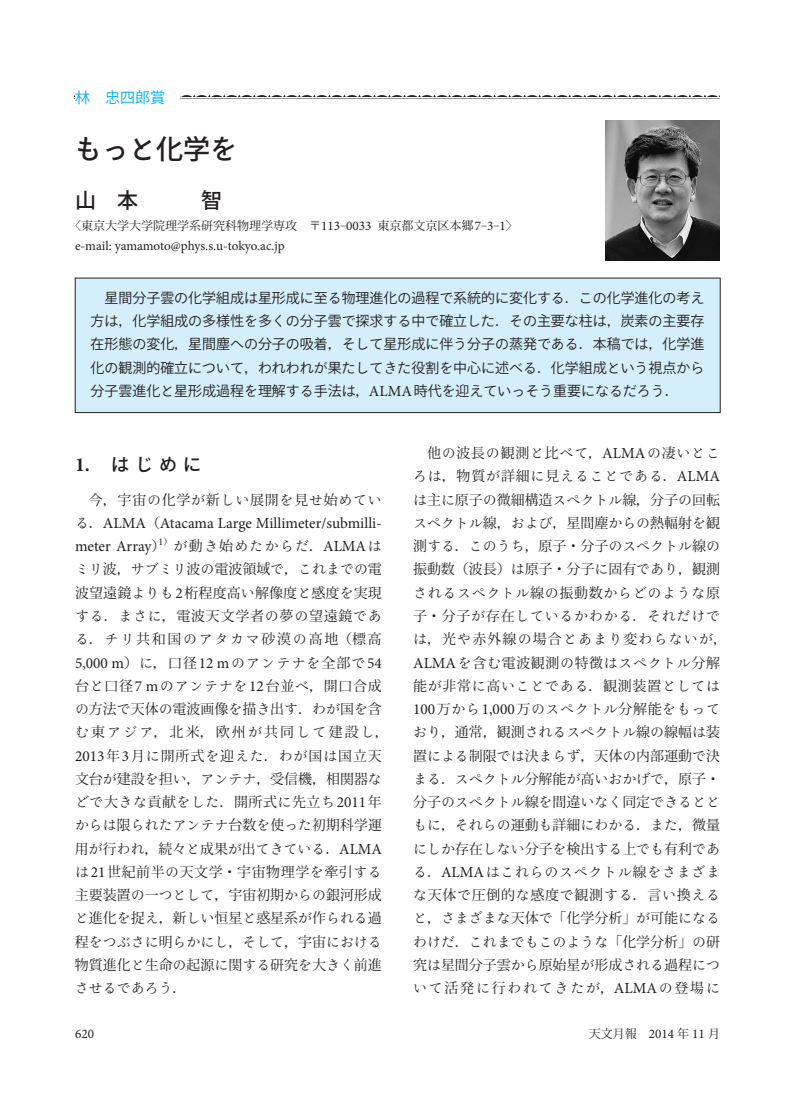
<style>
.page{position:relative;width:795px;height:1115px;background:#fff}
.page>*{position:absolute;margin:0;border:0;box-sizing:border-box;transform-origin:0 0}
.t1{font:500 27px "Ryo Gothic Plus N";color:#231f20}
.t2{font:500 18px "Ryo Gothic Plus N";color:#231f20}
.t3{font:15.3px/23.2px "Minion Pro";color:#231f20}
.t4{font:15px "Koz Go Pro";color:#00aeef}
.t5{font:13.95px/23.2px "Ryo Text Plus N";letter-spacing:.01em;color:#231f20}
.t6{font:13.95px/23.2px "Koz Min Pro";letter-spacing:.005em;color:#231f20;text-align:justify}
.t7{font:13.95px/23.2px "Koz Go Pro";color:#231f20;text-align:justify}
.t8{font:13.95px/23.2px "Ryo Text Plus N";letter-spacing:.05em;color:#231f20}
.t9{font:13.95px/23.2px "Koz Min Pro";letter-spacing:.04em;color:#231f20}
.t10{font:13.95px "Ryo Gothic Plus N";color:#231f20}
.t11{font:13.95px/23.2px "Ryo Text Plus N";letter-spacing:.06em;color:#231f20;text-align:right}
.t12{font:13.95px "Ryo Text Plus N";letter-spacing:.125em;color:#231f20}
.t13{font:13.2px "Minion Pro";letter-spacing:-.005em;color:#231f20}
.t14{font:12px "Koz Min Pro";color:#231f20}
.s1{font-family:"Koz Go Pro"}
.s2{font-family:"Minion Pro";font-size:13.2px}
.s3{font-family:"Ryo Gothic Plus N"}
.s4{font-family:"Koz Min Pro"}
.s5{font-family:"Minion Pro";font-size:15.3px}
.s6{font-family:"Minion Pro";font-weight:700;font-size:19.8px}
.s7{font-family:"Ryo Text Plus N"}
.s8{font-family:"Ryo Text Plus N";font-size:13.95px}
.s9{font-family:"Koz Min Pro";font-size:13.95px}
</style>
<div class="page">
<img style="left:180px;top:95px;width:540px;height:4px">
<div style="left:75px;top:278px;width:645px;height:134px;background:#d4effb"></div>
<img style="left:605px;top:120px;width:115px;height:140px">
<p class="t4" style="left:75px;top:88px;width:91px">林　忠四郎賞</p>
<h1 class="t1" style="left:75px;top:132px;width:163px">もっと<span class="s1">化学</span>を</h1>
<p class="t14" style="left:69px;top:217px;width:450px">〈東京大学大学院理学系研究科物理学専攻　〒<span class="s2">113</span>‒<span class="s2">0033</span> 東京都文京区本郷<span class="s2">7</span>‒<span class="s2">3</span>‒<span class="s2">1</span>〉</p>
<p class="t13" style="left:75px;top:236px;width:211px">e-mail: yamamoto@phys.s.u-tokyo.ac.jp</p>
<p class="t7" style="left:91px;top:286px;width:615px;text-indent:14px">星間分子雲<span class="s3">の</span>化学組成<span class="s3">は</span>星形成<span class="s3">に</span>至<span class="s3">る</span>物理進化<span class="s3">の</span>過程<span class="s3">で</span>系統的<span class="s3">に</span>変化<span class="s3">する</span><span class="s4">．</span><span class="s3">この</span>化学進化<span class="s3">の</span>考<span class="s3">え</span>方<span class="s3">は</span><span class="s4">，</span>化学組成<span class="s3">の</span>多様性<span class="s3">を</span>多<span class="s3">くの</span>分子雲<span class="s3">で</span>探求<span class="s3">する</span>中<span class="s3">で</span>確立<span class="s3">した</span><span class="s4">．</span><span class="s3">その</span>主要<span class="s3">な</span>柱<span class="s3">は</span><span class="s4">，</span>炭素<span class="s3">の</span>主要存在形態<span class="s3">の</span>変化<span class="s4">，</span>星間塵<span class="s3">への</span>分子<span class="s3">の</span>吸着<span class="s4">，</span><span class="s3">そして</span>星形成<span class="s3">に</span>伴<span class="s3">う</span>分子<span class="s3">の</span>蒸発<span class="s3">である</span><span class="s4">．</span>本稿<span class="s3">では</span><span class="s4">，</span>化学進</p>
<p class="t10" style="left:91px;top:359px;width:615px"><span class="s1">化</span>の<span class="s1">観測的確立</span>について<span class="s4">，</span>われわれが<span class="s1">果</span>たしてきた<span class="s1">役割</span>を<span class="s1">中心</span>に<span class="s1">述</span>べる<span class="s4">．</span><span class="s1">化学組成</span>という<span class="s1">視点</span>から</p>
<p class="t7" style="left:91px;top:379px;width:590px">分子雲進化<span class="s3">と</span>星形成過程<span class="s3">を</span>理解<span class="s3">する</span>手法<span class="s3">は</span><span class="s4">，</span><span class="s5">ALMA</span>時代<span class="s3">を</span>迎<span class="s3">えていっそう</span>重要<span class="s3">になるだろう</span><span class="s4">．</span></p>
<p class="t2" style="left:75px;top:453px;width:127px"><span class="s6">1.</span> はじめに</p>
<p class="t6" style="left:89px;top:487px;width:294px">今，宇宙<span class="s7">の</span>化学<span class="s7">が</span>新<span class="s7">しい</span>展開<span class="s7">を</span>見<span class="s7">せ</span>始<span class="s7">めてい</span></p>
<p class="t3" style="left:75px;top:511px;width:308px"><span class="s8">る</span><span class="s9">．</span>ALMA<span class="s9">（</span>Atacama Large Millimeter/submilli&shy;meter Array<span class="s9">）</span><sup>1</sup><sup>）</sup><span class="s8">が</span><span class="s9">動</span><span class="s8">き</span><span class="s9">始</span><span class="s8">めたからだ</span><span class="s9">．</span>ALMA<span class="s8">は</span></p>
<p class="t5" style="left:75px;top:557px;width:308px">ミリ<span class="s4">波，</span>サブミリ<span class="s4">波</span>の<span class="s4">電波領域</span>で<span class="s4">，</span>これまでの<span class="s4">電</span></p>
<p class="t6" style="left:75px;top:580px;width:308px">波望遠鏡<span class="s7">よりも</span><span class="s5">2</span>桁程度高<span class="s7">い</span>解像度<span class="s7">と</span>感度<span class="s7">を</span>実現<span class="s7">する</span>．<span class="s7">まさに</span>，電波天文学者<span class="s7">の</span>夢<span class="s7">の</span>望遠鏡<span class="s7">である</span>．<span class="s7">チリ</span>共和国<span class="s7">のアタカマ</span>砂漠<span class="s7">の</span>高地（標高</p>
<p class="t3" style="left:75px;top:651px;width:308px">5,000 m<span class="s9">）</span><span class="s8">に</span><span class="s9">，口径</span>12 m<span class="s8">のアンテナを</span><span class="s9">全部</span><span class="s8">で</span>54</p>
<p class="t9" style="left:75px;top:673px;width:315px">台<span class="s7">と</span>口径<span class="s5">7 m</span><span class="s7">のアンテナを</span><span class="s5">12</span>台並<span class="s7">べ</span>，開口合成<span class="s7">の</span>方法<span class="s7">で</span>天体<span class="s7">の</span>電波画像<span class="s7">を</span>描<span class="s7">き</span>出<span class="s7">す</span>．<span class="s7">わが</span>国<span class="s7">を</span>含<span class="s7">む</span>東<span class="s7">アジア</span>，北米，欧州<span class="s7">が</span>共同<span class="s7">して</span>建設<span class="s7">し</span>，<br><span class="s5">2013</span>年<span class="s5">3</span>月<span class="s7">に</span>開所式<span class="s7">を</span>迎<span class="s7">えた</span>．<span class="s7">わが</span>国<span class="s7">は</span>国立天文台<span class="s7">が</span>建設<span class="s7">を</span>担<span class="s7">い</span>，<span class="s7">アンテナ</span>，受信機，相関器<span class="s7">などで</span>大<span class="s7">きな</span>貢献<span class="s7">をした</span>．開所式<span class="s7">に</span>先立<span class="s7">ち</span><span class="s5">2011</span>年</p>
<p class="t5" style="left:75px;top:813px;width:308px">からは<span class="s4">限</span>られたアンテナ<span class="s4">台数</span>を<span class="s4">使</span>った<span class="s4">初期科学運用</span>が<span class="s4">行</span>われ<span class="s4">，続々</span>と<span class="s4">成果</span>が<span class="s4">出</span>てきている<span class="s4">．</span><span class="s5">ALMA</span></p>
<p class="t6" style="left:75px;top:859px;width:308px"><span class="s7">は</span><span class="s5">21</span>世紀前半<span class="s7">の</span>天文学・宇宙物理学<span class="s7">を</span>牽引<span class="s7">する</span>主要装置<span class="s7">の</span>一<span class="s7">つとして</span>，宇宙初期<span class="s7">からの</span>銀河形成<span class="s7">と</span>進化<span class="s7">を</span>捉<span class="s7">え</span>，新<span class="s7">しい</span>恒星<span class="s7">と</span>惑星系<span class="s7">が</span>作<span class="s7">られる</span>過</p>
<p class="t5" style="left:75px;top:929px;width:308px"><span class="s4">程</span>をつぶさに<span class="s4">明</span>らかにし<span class="s4">，</span>そして<span class="s4">，宇宙</span>における</p>
<p class="t6" style="left:75px;top:952px;width:308px">物質進化<span class="s7">と</span>生命<span class="s7">の</span>起源<span class="s7">に</span>関<span class="s7">する</span>研究<span class="s7">を</span>大<span class="s7">きく</span>前進</p>
<p class="t5" style="left:75px;top:976px;width:113px">させるであろう<span class="s4">．</span></p>
<p class="t11" style="left:413px;top:441px;width:308px"><span class="s4">他</span>の<span class="s4">波長</span>の<span class="s4">観測</span>と<span class="s4">比</span>べて<span class="s4">，</span><span class="s5">ALMA</span>の<span class="s4">凄</span>いところは<span class="s4">，物質</span>が<span class="s4">詳細</span>に<span class="s4">見</span>えることである<span class="s4">．</span><span class="s5">ALMA</span></p>
<p class="t6" style="left:413px;top:487px;width:308px"><span class="s7">は</span>主<span class="s7">に</span>原子<span class="s7">の</span>微細構造<span class="s7">スペクトル</span>線，分子<span class="s7">の</span>回転</p>
<p class="t5" style="left:413px;top:511px;width:308px">スペクトル<span class="s4">線，</span>および<span class="s4">，星間塵</span>からの<span class="s4">熱輻射</span>を<span class="s4">観測</span>する<span class="s4">．</span>このうち<span class="s4">，原子・分子</span>のスペクトル<span class="s4">線</span>の</p>
<p class="t6" style="left:413px;top:557px;width:308px">振動数（波長）<span class="s7">は</span>原子・分子<span class="s7">に</span>固有<span class="s7">であり</span>，観測</p>
<p class="t8" style="left:413px;top:581px;width:315px">されるスペクトル<span class="s4">線</span>の<span class="s4">振動数</span>からどのような<span class="s4">原子・分子</span>が<span class="s4">存在</span>しているかわかる<span class="s4">．</span>それだけでは<span class="s4">，光</span>や<span class="s4">赤外線</span>の<span class="s4">場合</span>とあまり<span class="s4">変</span>わらないが<span class="s4">，<br></span><span class="s5">ALMA</span>を<span class="s4">含</span>む<span class="s4">電波観測</span>の<span class="s4">特徴</span>はスペクトル<span class="s4">分解能</span>が<span class="s4">非常</span>に<span class="s4">高</span>いことである<span class="s4">．観測装置</span>としては<br><span class="s5">100</span><span class="s4">万</span>から<span class="s5">1,000</span><span class="s4">万</span>のスペクトル<span class="s4">分解能</span>をもっており<span class="s4">，通常，観測</span>されるスペクトル<span class="s4">線</span>の<span class="s4">線幅</span>は<span class="s4">装</span></p>
<p class="t6" style="left:413px;top:743px;width:308px">置<span class="s7">による</span>制限<span class="s7">では</span>決<span class="s7">まらず</span>，天体<span class="s7">の</span>内部運動<span class="s7">で</span>決</p>
<p class="t5" style="left:413px;top:767px;width:308px;text-align:justify">まる<span class="s4">．</span>スペクトル<span class="s4">分解能</span>が<span class="s4">高</span>いおかげで<span class="s4">，原子・分子</span>のスペクトル<span class="s4">線</span>を<span class="s4">間違</span>いなく<span class="s4">同定</span>できるとともに<span class="s4">，</span>それらの<span class="s4">運動</span>も<span class="s4">詳細</span>にわかる<span class="s4">．</span>また<span class="s4">，微量</span>にしか<span class="s4">存在</span>しない<span class="s4">分子</span>を<span class="s4">検出</span>する<span class="s4">上</span>でも<span class="s4">有利</span>である<span class="s4">．</span><span class="s5">ALMA</span>はこれらのスペクトル<span class="s4">線</span>をさまざま</p>
<p class="t6" style="left:413px;top:882px;width:308px"><span class="s7">な</span>天体<span class="s7">で</span>圧倒的<span class="s7">な</span>感度<span class="s7">で</span>観測<span class="s7">する</span>．言<span class="s7">い</span>換<span class="s7">える</span></p>
<p class="t5" style="left:413px;top:906px;width:308px">と<span class="s4">，</span>さまざまな<span class="s4">天体</span>で<span class="s4">「化学分析」</span>が<span class="s4">可能</span>になるわけだ<span class="s4">．</span>これまでもこのような<span class="s4">「化学分析」</span>の<span class="s4">研</span></p>
<p class="t6" style="left:413px;top:952px;width:308px">究<span class="s7">は</span>星間分子雲<span class="s7">から</span>原始星<span class="s7">が</span>形成<span class="s7">される</span>過程<span class="s7">につ</span></p>
<p class="t12" style="left:413px;top:979px;width:308px">いて<span class="s4">活発</span>に<span class="s4">行</span>われてきたが<span class="s4">，</span><span class="s5">ALMA</span>の<span class="s4">登場</span>に</p>
<p class="t13" style="left:75px;top:1024px;width:21px">620</p>
<p class="t14" style="left:589px;top:1024px;width:133px">天文月報　<span class="s2">2014</span> 年 <span class="s2">11</span> 月</p>
</div>
